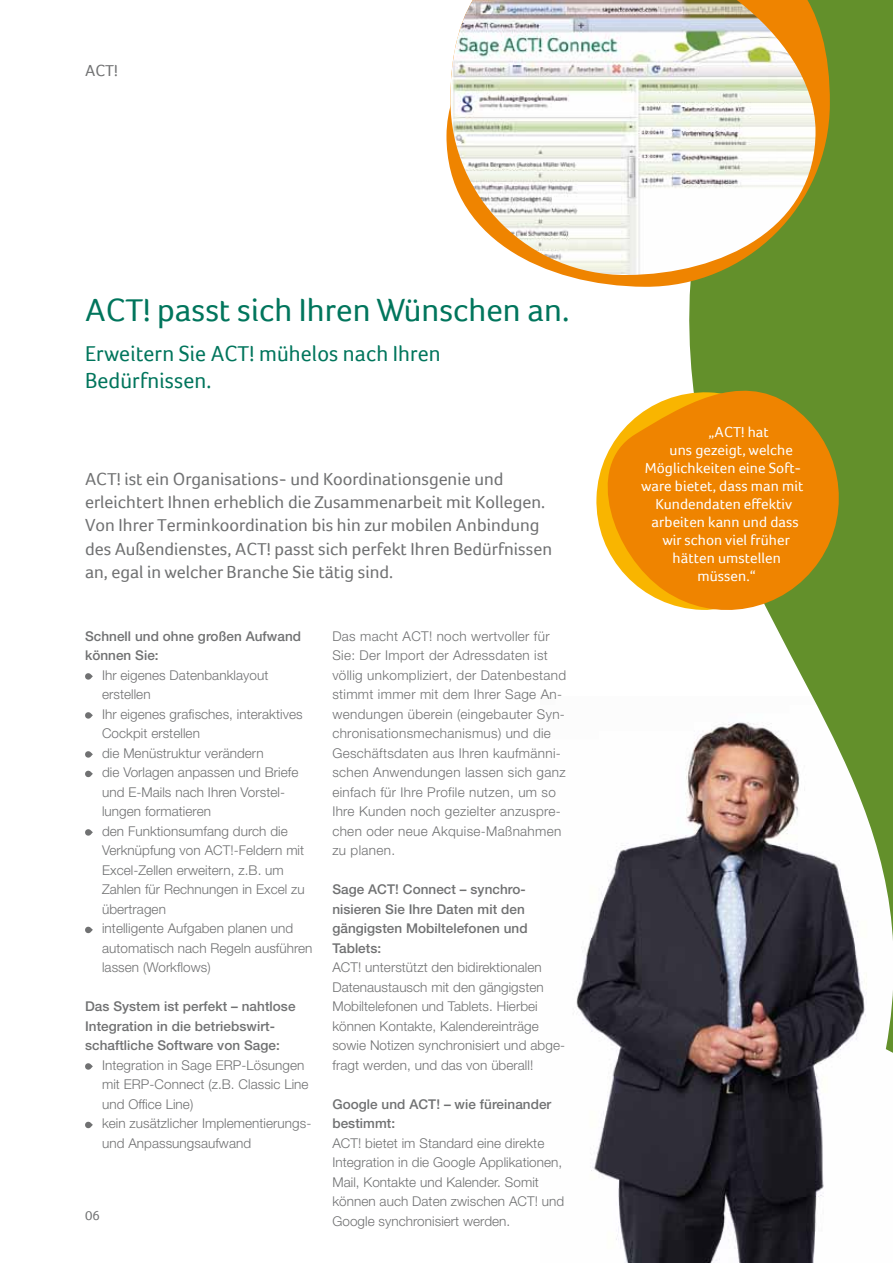
<style>
.page{position:relative;width:893px;height:1263px;background:#fff}
.page>*{position:absolute;margin:0;border:0;box-sizing:border-box;transform-origin:0 0}
.t1{font:33px "Foco";color:#00755c}
.t2{font:22.5px/27px "Foco";letter-spacing:.005em;color:#00755c}
.t3{font:18px/23.2px "Foco";color:#707172}
.t4{font:16.5px "Foco";color:#707172}
.t5{font:15px "Foco";letter-spacing:.005em;color:#fff}
.t6{font:300 13.5px/19.5px "Helvetica Neue LT Std";letter-spacing:.005em;color:#707172}
.t7{font:300 13.5px/19.5px "Helvetica Neue LT Std";letter-spacing:.025em;color:#707172}
.t8{font:500 13.5px/19.5px "Helvetica Neue LT Std";letter-spacing:.005em;color:#707172}
.t9{font:13.5px "Foco";color:#707172}
</style>
<div class="page">
<img style="left:576px;top:845px;width:248px;height:418px">
<svg style="left:648px;top:0;width:245px;height:1196px"></svg>
<svg style="left:85px;top:673px;width:8px;height:7px"></svg>
<svg style="left:85px;top:712px;width:8px;height:7px"></svg>
<svg style="left:85px;top:751px;width:8px;height:7px"></svg>
<svg style="left:85px;top:770px;width:8px;height:7px"></svg>
<svg style="left:85px;top:829px;width:8px;height:7px"></svg>
<svg style="left:85px;top:926px;width:8px;height:7px"></svg>
<svg style="left:85px;top:1063px;width:8px;height:7px"></svg>
<svg style="left:85px;top:1121px;width:8px;height:7px"></svg>
<svg style="left:446px;top:0;width:384px;height:287px"></svg>
<img style="left:450px;top:0;width:366px;height:276px">
<svg style="left:596px;top:370px;width:258px;height:255px;fill:#ef8400"></svg>
<p class="t4" style="left:85px;top:60px;width:34px">ACT!</p>
<h1 class="t1" style="left:85px;top:291px;width:486px">ACT! passt sich Ihren Wünschen an.</h1>
<h2 class="t2" style="left:85px;top:340px;width:357px">Erweitern Sie ACT! mühelos nach Ihren<br>Bedürfnissen.</h2>
<p class="t3" style="left:85px;top:467px;width:469px">ACT! ist ein Organisations- und Koordinationsgenie und erleichtert Ihnen erheblich die Zusammenarbeit mit Kollegen.<br>Von Ihrer Terminkoordination bis hin zur mobilen Anbindung des Außendienstes, ACT! passt sich perfekt Ihren Bedürfnissen an, egal in welcher Branche Sie tätig sind.</p>
<p class="t8" style="left:85px;top:626px;width:218px">Schnell und ohne großen Aufwand können Sie:</p>
<p class="t6" style="left:102px;top:665px;width:212px">Ihr eigenes Datenbanklayout erstellen<br>Ihr eigenes grafisches, interaktives<br>Cockpit erstellen<br>die Menüstruktur verändern<br>die Vorlagen anpassen und Briefe und E-Mails nach Ihren Vorstel&shy;lungen formatieren<br>den Funktionsumfang durch die<br>Verknüpfung von ACT!-Feldern mit<br>Excel-Zellen erweitern, z.B. um<br>Zahlen für Rechnungen in Excel zu übertragen<br>intelligente Aufgaben planen und automatisch nach Regeln ausführen lassen (Workflows)</p>
<p class="t8" style="left:85px;top:996px;width:212px">Das System ist perfekt – nahtlose<br>Integration in die betriebswirt&shy;schaftliche Software von Sage:</p>
<p class="t6" style="left:102px;top:1055px;width:211px">Integration in Sage ERP-Lösungen mit ERP-Connect (z.B. Classic Line und Office Line)<br>kein zusätzlicher Implementierungs&shy;und Anpassungsaufwand</p>
<p class="t9" style="left:85px;top:1207px;width:16px">06</p>
<p class="t7" style="left:332px;top:626px;width:235px">Das macht ACT! noch wertvoller für Sie: Der Import der Adressdaten ist völlig unkompliziert, der Datenbestand stimmt immer mit dem Ihrer Sage An&shy;wendungen überein (eingebauter Syn&shy;chronisationsmechanismus) und die Geschäftsdaten aus Ihren kaufmänni&shy;schen Anwendungen lassen sich ganz einfach für Ihre Profile nutzen, um so Ihre Kunden noch gezielter anzuspre&shy;chen oder neue Akquise-Maßnahmen zu planen.</p>
<p class="t8" style="left:332px;top:879px;width:197px">Sage ACT! Connect – synchro&shy;nisieren Sie Ihre Daten mit den gängigsten Mobiltelefonen und<br>Tablets:</p>
<p class="t6" style="left:332px;top:957px;width:234px">ACT! unterstützt den bidirektionalen Datenaustausch mit den gängigsten Mobiltelefonen und Tablets. Hierbei können Kontakte, Kalendereinträge sowie Notizen synchronisiert und abge&shy;fragt werden, und das von überall!</p>
<p class="t8" style="left:332px;top:1094px;width:220px">Google und ACT! – wie füreinander bestimmt:</p>
<p class="t6" style="left:332px;top:1133px;width:233px">ACT! bietet im Standard eine direkte Integration in die Google Applikationen, Mail, Kontakte und Kalender. Somit können auch Daten zwischen ACT! und Google synchronisiert werden.</p>
<p class="t5" style="left:708px;top:423px;width:62px">„ACT! hat</p>
<p class="t5" style="left:670px;top:441px;width:125px">uns gezeigt, welche</p>
<p class="t5" style="left:645px;top:459px;width:158px">Möglichkeiten eine Soft-</p>
<p class="t5" style="left:641px;top:477px;width:164px">ware bietet, dass man mit</p>
<p class="t5" style="left:655px;top:495px;width:138px">Kundendaten effektiv</p>
<p class="t5" style="left:652px;top:513px;width:149px">arbeiten kann und dass</p>
<p class="t5" style="left:662px;top:531px;width:129px">wir schon viel früher</p>
<p class="t5" style="left:673px;top:549px;width:110px">hätten umstellen</p>
<p class="t5" style="left:697px;top:567px;width:60px">müssen.“</p>
</div>
